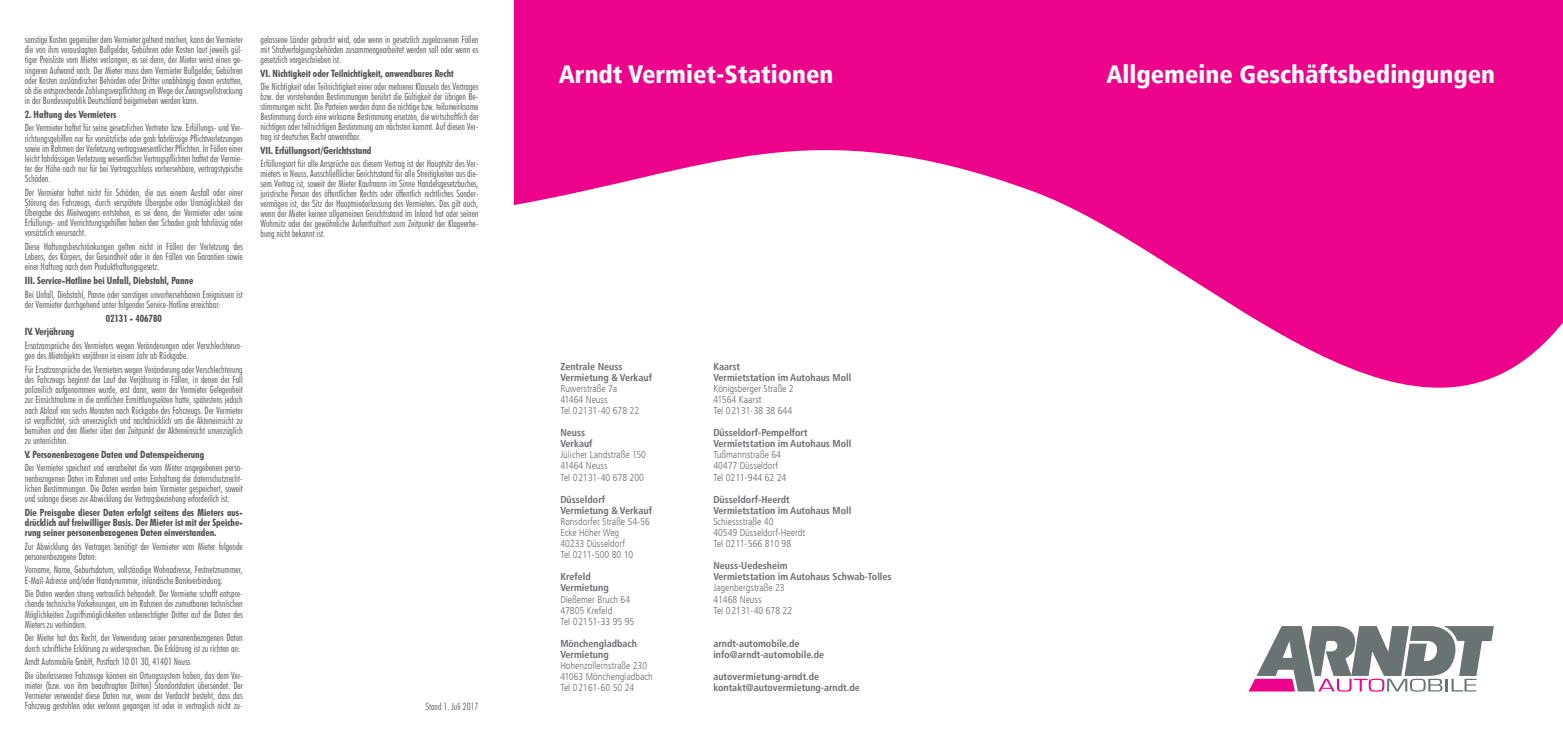
<style>
.page{position:relative;width:1563px;height:745px;background:#fff}
.page>*{position:absolute;margin:0;border:0;box-sizing:border-box;transform-origin:0 0}
.t1{font:900 condensed 25px "Frutiger LT";color:#fff}
.t2{font:300 condensed 10px/10.1px "Futura BT";color:#4b4c4d;text-align:justify}
.t3{font:300 condensed 10px/11.1px "Frutiger LT";color:#6c6d70}
.t4{font:700 condensed 10px/11.1px "Frutiger LT";color:#6c6d70}
.t5{font:700 condensed 10px/10.1px "Futura BT";color:#4b4c4d;text-align:justify}
.t6{font:300 condensed 10px "Futura BT";color:#57585a}
</style>
<div class="page">
<svg style="left:514px;top:0;width:1049px;height:387px;fill:#ed028c"></svg>
<svg style="left:1249px;top:626px;width:245px;height:65px"></svg>
<p class="t2" style="left:25px;top:34px;width:219px">sonstige Kosten gegenüber dem Vermieter geltend machen, kann der Vermieter die von ihm verauslagten Bußgelder, Gebühren oder Kosten laut jeweils gül&shy;tiger Preisliste vom Mieter verlangen, es sei denn, der Mieter weist einen ge&shy;ringeren Aufwand nach. Der Mieter muss dem Vermieter Bußgelder, Gebühren oder Kosten ausländischer Behörden oder Dritter unabhängig davon erstatten, ob die entsprechende Zahlungsverpflichtung im Wege der Zwangsvollstreckung in der Bundesrepublik Deutschland beigetrieben werden kann.</p>
<p class="t5" style="left:25px;top:109px;width:93px">2. Haftung des Vermieters</p>
<p class="t2" style="left:25px;top:123px;width:219px">Der Vermieter haftet für seine gesetzlichen Vertreter bzw. Erfüllungs- und Ver&shy;richtungsgehilfen nur für vorsätzliche oder grob fahrlässige Pflichtverletzungen sowie im Rahmen der Verletzung vertragswesentlicher Pflichten. In Fällen einer leicht fahrlässigen Verletzung wesentlicher Vertragspflichten haftet der Vermie&shy;ter der Höhe nach nur für bei Vertragsschluss vorhersehbare, vertragstypische Schäden.</p>
<p class="t2" style="left:25px;top:187px;width:219px">Der Vermieter haftet nicht für Schäden, die aus einem Ausfall oder einer Störung des Fahrzeugs, durch verspätete Übergabe oder Unmöglichkeit der Übergabe des Mietwagens entstehen, es sei denn, der Vermieter oder seine Erfüllungs- und Verrichtungsgehilfen haben den Schaden grob fahrlässig oder vorsätzlich verursacht.</p>
<p class="t2" style="left:25px;top:241px;width:219px">Diese Haftungsbeschränkungen gelten nicht in Fällen der Verletzung des Lebens, des Körpers, der Gesundheit oder in den Fällen von Garantien sowie einer Haftung nach dem Produkthaftungsgesetz.</p>
<p class="t5" style="left:25px;top:275px;width:170px">III. Service-Hotline bei Unfall, Diebstahl, Panne</p>
<p class="t2" style="left:25px;top:289px;width:219px">Bei Unfall, Diebstahl, Panne oder sonstigen unvorhersehbaren Ereignissen ist der Vermieter durchgehend unter folgender Service-Hotline erreichbar:</p>
<p class="t5" style="left:106px;top:313px;width:58px">02131 - 406780</p>
<p class="t5" style="left:25px;top:326px;width:51px">IV. Verjährung</p>
<p class="t2" style="left:25px;top:340px;width:219px">Ersatzansprüche des Vermieters wegen Veränderungen oder Verschlechterun&shy;gen des Mietobjekts verjähren in einem Jahr ab Rückgabe.</p>
<p class="t2" style="left:25px;top:364px;width:219px">Für Ersatzansprüche des Vermieters wegen Veränderung oder Verschlechterung des Fahrzeugs beginnt der Lauf der Verjährung in Fällen, in denen der Fall polizeilich aufgenommen wurde, erst dann, wenn der Vermieter Gelegenheit zur Einsichtnahme in die amtlichen Ermittlungsakten hatte, spätestens jedoch nach Ablauf von sechs Monaten nach Rückgabe des Fahrzeugs. Der Vermieter ist verpflichtet, sich unverzüglich und nachdrücklich um die Akteneinsicht zu bemühen und den Mieter über den Zeitpunkt der Akteneinsicht unverzüglich zu unterrichten.</p>
<p class="t5" style="left:25px;top:448px;width:181px">V. Personenbezogene Daten und Datenspeicherung</p>
<p class="t2" style="left:25px;top:462px;width:219px">Der Vermieter speichert und verarbeitet die vom Mieter angegebenen perso&shy;nenbezogenen Daten im Rahmen und unter Einhaltung der datenschutzrecht&shy;lichen Bestimmungen. Die Daten werden beim Vermieter gespeichert, soweit und solange dieses zur Abwicklung der Vertragsbeziehung erforderlich ist.</p>
<p class="t5" style="left:25px;top:506px;width:219px">Die Preisgabe dieser Daten erfolgt seitens des Mieters aus&shy;drücklich auf freiwilliger Basis. Der Mieter ist mit der Speiche&shy;rung seiner personenbezogenen Daten einverstanden.</p>
<p class="t2" style="left:25px;top:540px;width:219px">Zur Abwicklung des Vertrages benötigt der Vermieter vom Mieter folgende personenbezogene Daten:</p>
<p class="t2" style="left:25px;top:564px;width:219px">Vorname, Name, Geburtsdatum, vollständige Wohnadresse, Festnetznummer,<br>E-Mail-Adresse und/oder Handynummer, inländische Bankverbindung.</p>
<p class="t2" style="left:25px;top:588px;width:219px">Die Daten werden streng vertraulich behandelt. Der Vermieter schafft entspre&shy;chende technische Vorkehrungen, um im Rahmen der zumutbaren technischen Möglichkeiten Zugriffsmöglichkeiten unberechtigter Dritter auf die Daten des Mieters zu verhindern.</p>
<p class="t2" style="left:25px;top:632px;width:219px">Der Mieter hat das Recht, der Verwendung seiner personenbezogenen Daten durch schriftliche Erklärung zu widersprechen. Die Erklärung ist zu richten an:</p>
<p class="t2" style="left:25px;top:654px;width:219px;line-height:13.6px">Arndt Automobile GmbH, Postfach 10 01 30, 41401 Neuss<br>Die überlassenen Fahrzeuge können ein Ortungssystem haben, das dem Ver-</p>
<p class="t2" style="left:25px;top:680px;width:219px">mieter (bzw. von ihm beauftragten Dritten) Standortdaten übersendet. Der Vermieter verwendet diese Daten nur, wenn der Verdacht besteht, dass das Fahrzeug gestohlen oder verloren gegangen ist oder in vertraglich nicht zu-</p>
<p class="t2" style="left:260px;top:34px;width:219px">gelassene Länder gebracht wird, oder wenn in gesetzlich zugelassenen Fällen mit Strafverfolgungsbehörden zusammengearbeitet werden soll oder wenn es gesetzlich vorgeschrieben ist.</p>
<p class="t5" style="left:260px;top:68px;width:195px">VI. Nichtigkeit oder Teilnichtigkeit, anwendbares Recht</p>
<p class="t2" style="left:260px;top:81px;width:219px">Die Nichtigkeit oder Teilnichtigkeit einer oder mehrerer Klauseln des Vertrages bzw. der vorstehenden Bestimmungen berührt die Gültigkeit der übrigen Be&shy;stimmungen nicht. Die Parteien werden dann die nichtige bzw. teilunwirksame Bestimmung durch eine wirksame Bestimmung ersetzen, die wirtschaftlich der nichtigen oder teilnichtigen Bestimmung am nächsten kommt. Auf diesen Ver&shy;trag ist deutsches Recht anwendbar.</p>
<p class="t5" style="left:260px;top:145px;width:112px">VII. Erfüllungsort/Gerichtsstand</p>
<p class="t2" style="left:260px;top:158px;width:219px">Erfüllungsort für alle Ansprüche aus diesem Vertrag ist der Hauptsitz des Ver&shy;mieters in Neuss. Ausschließlicher Gerichtsstand für alle Streitigkeiten aus die&shy;sem Vertrag ist, soweit der Mieter Kaufmann im Sinne Handelsgesetzbuches, juristische Person des öffentlichen Rechts oder öffentlich rechtliches Sonder&shy;vermögen ist, der Sitz der Hauptniederlassung des Vermieters. Das gilt auch, wenn der Mieter keinen allgemeinen Gerichtsstand im Inland hat oder seinen Wohnsitz oder der gewöhnliche Aufenthaltsort zum Zeitpunkt der Klageerhe&shy;bung nicht bekannt ist.</p>
<p class="t6" style="left:425px;top:699px;width:55px">Stand 1. Juli 2017</p>
<h1 class="t1" style="left:559px;top:60px;width:276px">Arndt Vermiet-Stationen</h1>
<h1 class="t1" style="left:1106px;top:60px;width:390px">Allgemeine Geschäftsbedingungen</h1>
<p class="t4" style="left:560px;top:360px;width:93px">Zentrale Neuss<br>Vermietung &amp; Verkauf</p>
<p class="t3" style="left:560px;top:383px;width:80px">Ruwerstraße 7a<br>41464 Neuss<br>Tel 02131-40 678 22</p>
<p class="t4" style="left:560px;top:427px;width:34px">Neuss<br>Verkauf</p>
<p class="t3" style="left:560px;top:449px;width:87px">Jülicher Landstraße 150<br>41464 Neuss<br>Tel 02131-40 678 200</p>
<p class="t4" style="left:560px;top:493px;width:93px">Düsseldorf<br>Vermietung &amp; Verkauf</p>
<p class="t3" style="left:560px;top:515px;width:91px">Ronsdorfer Straße 54-56<br>Ecke Höher Weg<br>40233 Düsseldorf<br>Tel 0211-500 80 10</p>
<p class="t4" style="left:560px;top:571px;width:50px">Krefeld<br>Vermietung</p>
<p class="t3" style="left:560px;top:593px;width:76px">Dießemer Bruch 64<br>47805 Krefeld<br>Tel 02151-33 95 95</p>
<p class="t4" style="left:560px;top:637px;width:78px">Mönchengladbach<br>Vermietung</p>
<p class="t3" style="left:560px;top:659px;width:94px">Hohenzollernstraße 230<br>41063 Mönchengladbach<br>Tel 02161-60 50 24</p>
<p class="t4" style="left:713px;top:360px;width:139px">Kaarst<br>Vermietstation im Autohaus Moll</p>
<p class="t3" style="left:713px;top:382px;width:82px">Königsberger Straße 2<br>41564 Kaarst<br>Tel 02131-38 38 644</p>
<p class="t4" style="left:713px;top:427px;width:139px">Düsseldorf-Pempelfort<br>Vermietstation im Autohaus Moll</p>
<p class="t3" style="left:713px;top:449px;width:75px">Tußmannstraße 64<br>40477 Düsseldorf<br>Tel 0211-944 62 24</p>
<p class="t4" style="left:713px;top:493px;width:139px">Düsseldorf-Heerdt<br>Vermietstation im Autohaus Moll</p>
<p class="t3" style="left:713px;top:515px;width:93px">Schiessstraße 40<br>40549 Düsseldorf-Heerdt<br>Tel 0211-566 810 98</p>
<p class="t4" style="left:713px;top:560px;width:180px">Neuss-Uedesheim<br>Vermietstation im Autohaus Schwab-Tolles</p>
<p class="t3" style="left:713px;top:582px;width:80px">Jagenbergstraße 23<br>41468 Neuss<br>Tel 02131-40 678 22</p>
<p class="t4" style="left:713px;top:637px;width:112px">arndt-automobile.de info@arndt-automobile.de</p>
<p class="t4" style="left:713px;top:670px;width:148px">autovermietung-arndt.de kontakt@autovermietung-arndt.de</p>
</div>
